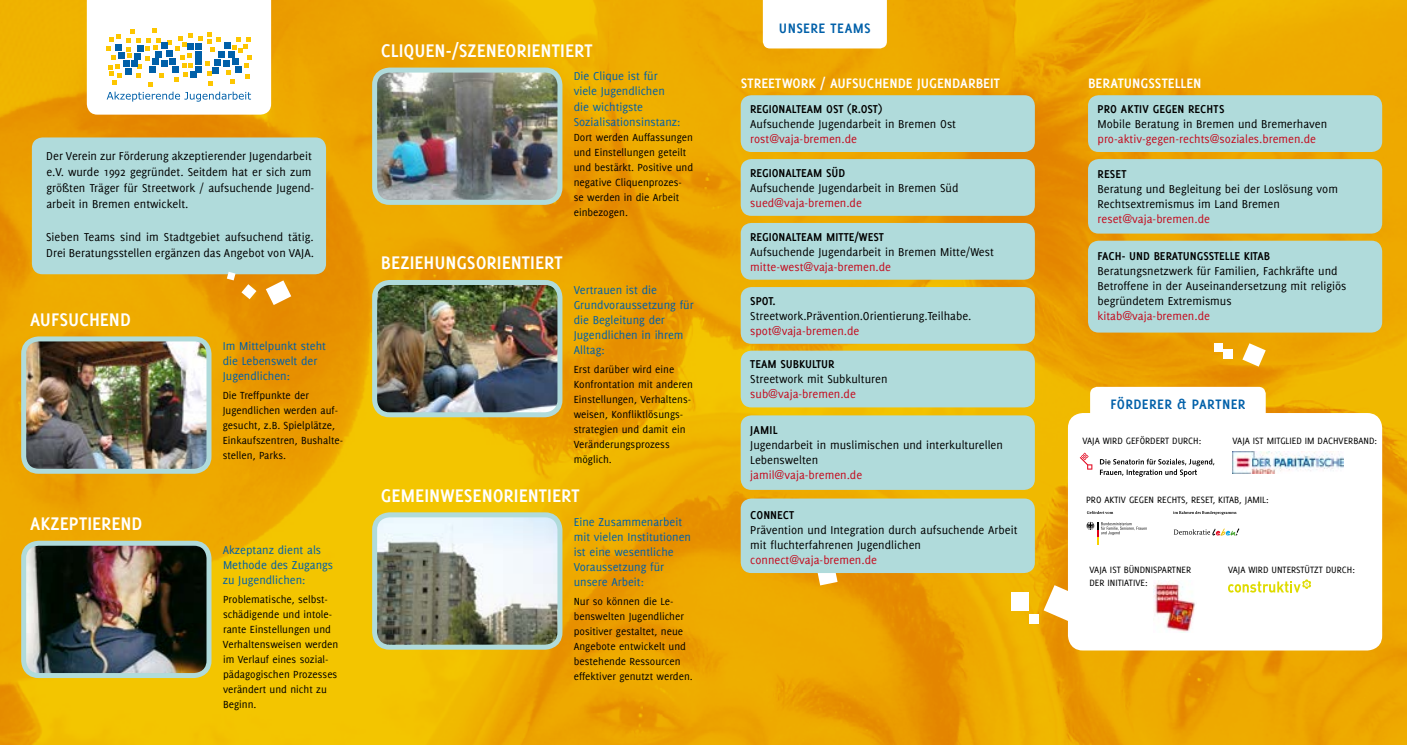
<style>
.page{position:relative;width:1407px;height:745px;background:#fff}
.page>*{position:absolute;margin:0;border:0;box-sizing:border-box;transform-origin:0 0}
.t1{font:700 20px "Delicious";color:#fff}
.t2{font:700 15px "Delicious";color:#fff}
.t3{font:700 15px "Delicious";letter-spacing:.025em;color:#0060a9}
.t4{font:12.5px/15px "Delicious";color:#000}
.t5{font:12.5px/15px "Delicious";color:#0060a9}
.t6{font:12.5px "Delicious";color:#c40a1d}
.t7{font:700 12.5px "Delicious";color:#000}
.t8{font:11.25px/15px "Delicious";color:#000}
.t9{font:10px/12.5px "Delicious";color:#000}
</style>
<div class="page">
<img style="left:0;top:0;width:1407px;height:744px">
<div style="left:1068px;top:413px;width:314px;height:237px;background:#fff;border-radius:15px"></div>
<img style="left:375px;top:514px;width:185px;height:132px">
<div style="left:372px;top:512px;width:190px;height:137px;border:5px solid #b0dbdb;border-radius:15px"></div>
<img style="left:375px;top:282px;width:185px;height:132px">
<div style="left:372px;top:280px;width:190px;height:137px;border:5px solid #b0dbdb;border-radius:15px"></div>
<svg style="left:87px;top:0;width:184px;height:115px"></svg>
<img style="left:375px;top:70px;width:185px;height:132px">
<div style="left:372px;top:67px;width:190px;height:138px;border:5px solid #b0dbdb;border-radius:15px"></div>
<img style="left:24px;top:339px;width:185px;height:132px">
<div style="left:21px;top:336px;width:190px;height:137px;border:5px solid #b0dbdb;border-radius:15px"></div>
<img style="left:24px;top:543px;width:185px;height:132px">
<div style="left:21px;top:540px;width:190px;height:137px;border:5px solid #b0dbdb;border-radius:15px"></div>
<div style="left:32px;top:137px;width:294px;height:137px;background:#b0dbdb;border-radius:11px"></div>
<img style="left:1232px;top:451px;width:111px;height:22px">
<svg style="left:1100px;top:458px;width:114px;height:18px"></svg>
<svg style="left:1079px;top:452px;width:13px;height:17px"></svg>
<svg style="left:1086px;top:521px;width:61px;height:23px"></svg>
<svg style="left:1174px;top:528px;width:65px;height:7px"></svg>
<svg style="left:1087px;top:511px;width:26px;height:2px"></svg>
<svg style="left:1173px;top:511px;width:63px;height:3px"></svg>
<svg style="left:763px;top:0;width:124px;height:48px"></svg>
<svg style="left:241px;top:284px;width:15px;height:15px"></svg>
<svg style="left:266px;top:280px;width:25px;height:25px"></svg>
<svg style="left:227px;top:272px;width:8px;height:8px"></svg>
<img style="left:1153px;top:580px;width:42px;height:52px">
<div style="left:1088px;top:95px;width:294px;height:57px;background:#b0dbdb;border-radius:11px"></div>
<div style="left:1088px;top:159px;width:294px;height:74px;background:#b0dbdb;border-radius:11px"></div>
<div style="left:1088px;top:240px;width:294px;height:92px;background:#b0dbdb;border-radius:11px"></div>
<div style="left:1214px;top:342px;width:8px;height:9px;background:#fff"></div>
<div style="left:1222px;top:349px;width:10px;height:10px;background:#fff"></div>
<svg style="left:1242px;top:343px;width:23px;height:23px"></svg>
<div style="left:1090px;top:386px;width:175px;height:35px;background:#fff;border-radius:7px"></div>
<div style="left:1011px;top:592px;width:17px;height:18px;background:#fff"></div>
<div style="left:1029px;top:613px;width:10px;height:10px;background:#fff"></div>
<svg style="left:1043px;top:584px;width:25px;height:37px"></svg>
<svg style="left:816px;top:572px;width:21px;height:13px"></svg>
<div style="left:741px;top:350px;width:294px;height:57px;background:#b0dbdb;border-radius:11px"></div>
<div style="left:741px;top:159px;width:294px;height:57px;background:#b0dbdb;border-radius:11px"></div>
<div style="left:741px;top:223px;width:294px;height:56px;background:#b0dbdb;border-radius:11px"></div>
<div style="left:741px;top:95px;width:294px;height:57px;background:#b0dbdb;border-radius:11px"></div>
<div style="left:741px;top:415px;width:294px;height:74px;background:#b0dbdb;border-radius:11px"></div>
<div style="left:741px;top:498px;width:294px;height:74px;background:#b0dbdb;border-radius:11px"></div>
<div style="left:741px;top:287px;width:294px;height:56px;background:#b0dbdb;border-radius:11px"></div>
<svg style="left:1228px;top:579px;width:83px;height:13px"></svg>
<p class="t4" style="left:46px;top:147px;width:269px;line-height:16.2px">Der Verein zur Förderung akzeptierender Jugendarbeit e.V. wurde 1992 gegründet. Seitdem hat er sich zum größten Träger für Streetwork / aufsuchende Jugend&shy;arbeit in Bremen entwickelt.</p>
<p class="t4" style="left:46px;top:228px;width:269px;line-height:16.2px">Sieben Teams sind im Stadtgebiet aufsuchend tätig.<br>Drei Beratungsstellen ergänzen das Angebot von VAJA.</p>
<h1 class="t1" style="left:30px;top:307px;width:102px">AUFSUCHEND</h1>
<h1 class="t1" style="left:30px;top:511px;width:114px">AKZEPTIEREND</h1>
<p class="t5" style="left:223px;top:338px;width:105px">Im Mittelpunkt steht die Lebenswelt der<br>Jugendlichen:</p>
<p class="t8" style="left:223px;top:387px;width:122px">Die Treffpunkte der<br>Jugendlichen werden auf&shy;gesucht, z.B. Spielplätze,<br>Einkaufszentren, Bushalte&shy;stellen, Parks.</p>
<p class="t5" style="left:223px;top:542px;width:112px">Akzeptanz dient als<br>Methode des Zugangs zu Jugendlichen:</p>
<p class="t8" style="left:223px;top:591px;width:117px">Problematische, selbst&shy;schädigende und intole&shy;rante Einstellungen und<br>Verhaltensweisen werden im Verlauf eines sozial&shy;pädagogischen Prozesses verändert und nicht zu<br>Beginn.</p>
<h1 class="t1" style="left:381px;top:39px;width:213px">CLIQUEN-/SZENEORIENTIERT</h1>
<p class="t5" style="left:574px;top:69px;width:108px">Die Clique ist für viele Jugendlichen die wichtigste<br>Sozialisationsinstanz:</p>
<p class="t8" style="left:574px;top:129px;width:121px">Dort werden Auffassungen und Einstellungen geteilt und bestärkt. Positive und negative Cliquenprozes&shy;se werden in die Arbeit einbezogen.</p>
<h1 class="t1" style="left:381px;top:251px;width:183px">BEZIEHUNGSORIENTIERT</h1>
<p class="t5" style="left:574px;top:282px;width:121px">Vertrauen ist die<br>Grundvoraussetzung für die Begleitung der<br>Jugendlichen in ihrem<br>Alltag:</p>
<p class="t8" style="left:574px;top:361px;width:121px">Erst darüber wird eine<br>Konfrontation mit anderen<br>Einstellungen, Verhaltens&shy;weisen, Konfliktlösungs&shy;strategien und damit ein<br>Veränderungsprozess möglich.</p>
<h1 class="t1" style="left:381px;top:483px;width:200px">GEMEINWESENORIENTIERT</h1>
<p class="t5" style="left:574px;top:514px;width:119px">Eine Zusammenarbeit mit vielen Institutionen ist eine wesentliche<br>Voraussetzung für unsere Arbeit:</p>
<p class="t8" style="left:574px;top:593px;width:120px">Nur so können die Le&shy;benswelten Jugendlicher positiver gestaltet, neue<br>Angebote entwickelt und bestehende Ressourcen effektiver genutzt werden.</p>
<p class="t3" style="left:779px;top:20px;width:93px">UNSERE TEAMS</p>
<p class="t2" style="left:741px;top:75px;width:261px">STREETWORK / AUFSUCHENDE JUGENDARBEIT</p>
<p class="t7" style="left:750px;top:102px;width:133px">REGIONALTEAM OST (R.OST)</p>
<p class="t4" style="left:750px;top:116px;width:207px">Aufsuchende Jugendarbeit in Bremen Ost</p>
<p class="t6" style="left:750px;top:132px;width:108px">rost@vaja-bremen.de</p>
<p class="t7" style="left:750px;top:165px;width:97px">REGIONALTEAM SÜD</p>
<p class="t4" style="left:750px;top:180px;width:210px">Aufsuchende Jugendarbeit in Bremen Süd</p>
<p class="t6" style="left:750px;top:195px;width:113px">sued@vaja-bremen.de</p>
<p class="t7" style="left:750px;top:229px;width:135px">REGIONALTEAM MITTE/WEST</p>
<p class="t4" style="left:750px;top:244px;width:245px">Aufsuchende Jugendarbeit in Bremen Mitte/West</p>
<p class="t6" style="left:750px;top:259px;width:142px">mitte-west@vaja-bremen.de</p>
<p class="t7" style="left:750px;top:293px;width:27px">SPOT.</p>
<p class="t4" style="left:750px;top:308px;width:223px">Streetwork.Prävention.Orientierung.Teilhabe.</p>
<p class="t6" style="left:750px;top:323px;width:111px">spot@vaja-bremen.de</p>
<p class="t7" style="left:750px;top:357px;width:86px">TEAM SUBKULTUR</p>
<p class="t4" style="left:750px;top:371px;width:139px">Streetwork mit Subkulturen</p>
<p class="t6" style="left:750px;top:387px;width:107px">sub@vaja-bremen.de</p>
<p class="t7" style="left:750px;top:422px;width:29px">JAMIL</p>
<p class="t4" style="left:750px;top:437px;width:254px">Jugendarbeit in muslimischen und interkulturellen<br>Lebenswelten</p>
<p class="t6" style="left:750px;top:468px;width:113px">jamil@vaja-bremen.de</p>
<p class="t7" style="left:750px;top:507px;width:45px">CONNECT</p>
<p class="t4" style="left:750px;top:522px;width:269px">Prävention und Integration durch aufsuchende Arbeit mit fluchterfahrenen Jugendlichen</p>
<p class="t6" style="left:750px;top:552px;width:128px">connect@vaja-bremen.de</p>
<p class="t2" style="left:1088px;top:75px;width:115px">BERATUNGSSTELLEN</p>
<p class="t7" style="left:1097px;top:102px;width:128px">PRO AKTIV GEGEN RECHTS</p>
<p class="t4" style="left:1097px;top:116px;width:231px">Mobile Beratung in Bremen und Bremerhaven</p>
<p class="t6" style="left:1097px;top:132px;width:220px">pro-aktiv-gegen-rechts@soziales.bremen.de</p>
<p class="t7" style="left:1097px;top:167px;width:30px">RESET</p>
<p class="t4" style="left:1097px;top:181px;width:242px">Beratung und Begleitung bei der Loslösung vom<br>Rechtsextremismus im Land Bremen</p>
<p class="t6" style="left:1097px;top:212px;width:114px">reset@vaja-bremen.de</p>
<p class="t7" style="left:1097px;top:248px;width:174px">FACH- UND BERATUNGSSTELLE KITAB</p>
<p class="t4" style="left:1097px;top:263px;width:250px">Beratungsnetzwerk für Familien, Fachkräfte und<br>Betroffene in der Auseinandersetzung mit religiös begründetem Extremismus</p>
<p class="t6" style="left:1097px;top:308px;width:114px">kitab@vaja-bremen.de</p>
<p class="t3" style="left:1110px;top:395px;width:137px">FÖRDERER &amp; PARTNER</p>
<p class="t9" style="left:1082px;top:433px;width:120px">VAJA WIRD GEFÖRDERT DURCH:</p>
<p class="t9" style="left:1232px;top:433px;width:146px">VAJA IST MITGLIED IM DACHVERBAND:</p>
<p class="t9" style="left:1086px;top:492px;width:184px">PRO AKTIV GEGEN RECHTS, RESET, KITAB, JAMIL:</p>
<p class="t9" style="left:1089px;top:563px;width:103px">VAJA IST BÜNDNISPARTNER<br>DER INITIATIVE:</p>
<p class="t9" style="left:1228px;top:563px;width:128px">VAJA WIRD UNTERSTÜTZT DURCH:</p>
</div>
